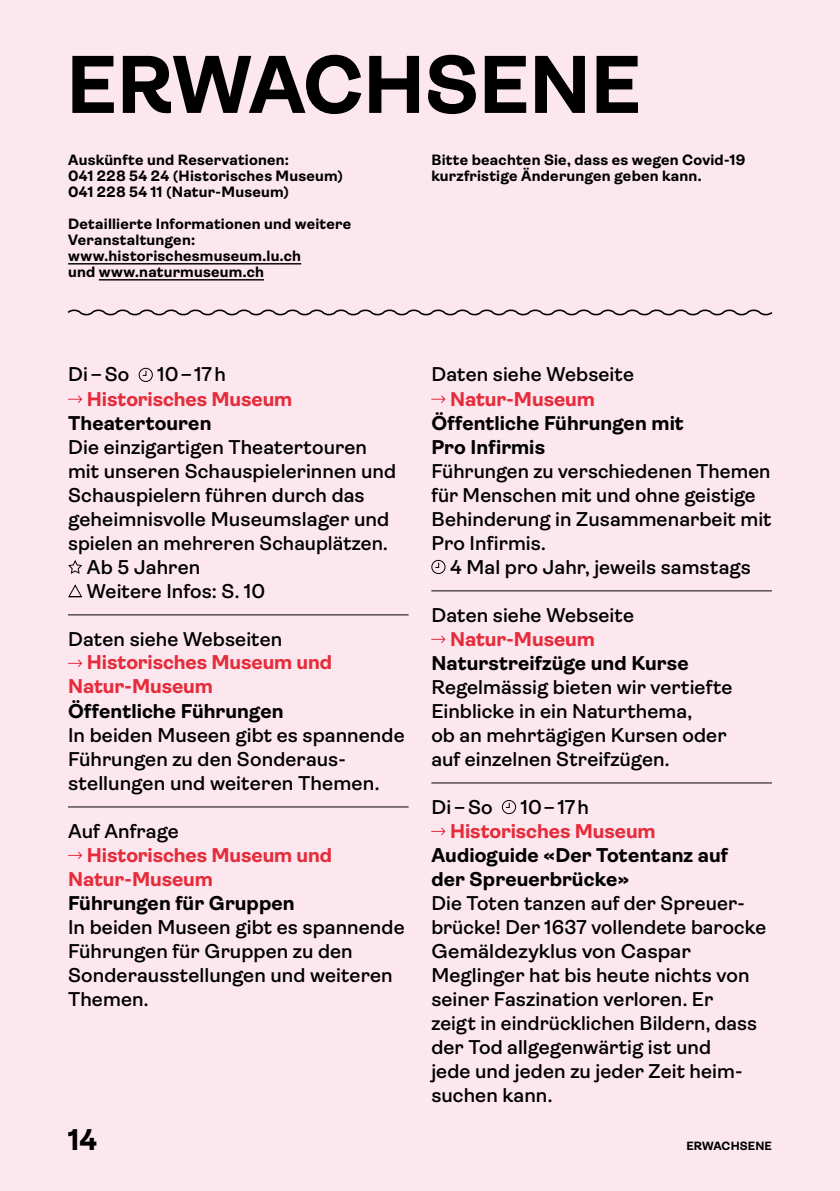
<style>
.page{position:relative;width:840px;height:1191px;background:#fff}
.page>*{position:absolute;margin:0;border:0;box-sizing:border-box;transform-origin:0 0}
.t1{font:700 82px "Ambit";letter-spacing:-.005em;color:#000}
.t2{font:700 30px "Ambit";color:#000}
.t3{font:600 20px/24px "Ambit";color:#000}
.t4{font:700 20px/24px "Ambit";letter-spacing:.005em;color:#000}
.t5{font:700 20px/24px "Ambit";letter-spacing:-.005em;color:#e52c3b}
.t6{font:700 15px/16px "Ambit";letter-spacing:.015em;color:#000}
.t7{font:700 12px "Ambit";letter-spacing:.01em;color:#000}
</style>
<div class="page">
<div style="left:0;top:0;width:839px;height:1191px;background:#fde7ef"></div>
<hr style="left:839px;top:0;width:1px;height:1191px;background:#fde7ef">
<hr style="left:68px;top:263px;width:233px;height:1px;background:#000">
<hr style="left:99px;top:279px;width:165px;height:1px;background:#000">
<svg style="left:67px;top:309px;width:706px;height:7px"></svg>
<hr style="left:68px;top:614px;width:340px;height:1px;background:#000">
<hr style="left:68px;top:806px;width:340px;height:1px;background:#000">
<svg style="left:138px;top:367px;width:15px;height:15px"></svg>
<svg style="left:68px;top:395px;width:14px;height:8px"></svg>
<svg style="left:68px;top:560px;width:15px;height:14px"></svg>
<svg style="left:68px;top:584px;width:14px;height:13px"></svg>
<svg style="left:68px;top:659px;width:14px;height:8px"></svg>
<svg style="left:68px;top:851px;width:14px;height:9px"></svg>
<hr style="left:431px;top:590px;width:340px;height:1px;background:#000">
<hr style="left:431px;top:782px;width:340px;height:1px;background:#000">
<svg style="left:431px;top:395px;width:15px;height:8px"></svg>
<svg style="left:431px;top:559px;width:15px;height:15px"></svg>
<svg style="left:431px;top:635px;width:15px;height:8px"></svg>
<svg style="left:501px;top:800px;width:15px;height:14px"></svg>
<svg style="left:431px;top:827px;width:15px;height:9px"></svg>
<h1 class="t1" style="left:66px;top:39px;width:575px">ERWACHSENE</h1>
<p class="t6" style="left:68px;top:152px;width:276px">Auskünfte und Reservationen:<br>041 228 54 24 (Historisches Museum)<br>041 228 54 11 (Natur-Museum)</p>
<p class="t6" style="left:68px;top:216px;width:284px">Detaillierte Informationen und weitere<br>Veranstaltungen: www.historischesmuseum.lu.ch<br>und www.naturmuseum.ch</p>
<p class="t6" style="left:431px;top:152px;width:315px">Bitte beachten Sie, dass es wegen Covid-19 kurzfristige Änderungen geben kann.</p>
<p class="t3" style="left:68px;top:363px;width:63px">Di–So</p>
<p class="t3" style="left:157px;top:363px;width:70px">10–17h</p>
<p class="t5" style="left:87px;top:387px;width:207px">Historisches Museum</p>
<p class="t4" style="left:68px;top:411px;width:145px">Theatertouren</p>
<p class="t3" style="left:68px;top:435px;width:300px">Die einzigartigen Theatertouren</p>
<p class="t3" style="left:68px;top:459px;width:329px">mit unseren Schauspielerinnen und</p>
<p class="t3" style="left:68px;top:483px;width:298px">Schauspielern führen durch das</p>
<p class="t3" style="left:68px;top:507px;width:322px">geheimnisvolle Museumslager und</p>
<p class="t3" style="left:68px;top:531px;width:321px">spielen an mehreren Schauplätzen.</p>
<p class="t3" style="left:87px;top:555px;width:115px">Ab 5 Jahren</p>
<p class="t3" style="left:87px;top:579px;width:180px">Weitere Infos: S. 10</p>
<p class="t3" style="left:68px;top:627px;width:216px">Daten siehe Webseiten</p>
<p class="t5" style="left:68px;top:650px;width:265px;text-indent:19px">Historisches Museum und<br>Natur-Museum</p>
<p class="t4" style="left:68px;top:699px;width:217px">Öffentliche Führungen</p>
<p class="t3" style="left:68px;top:723px;width:338px">In beiden Museen gibt es spannende<br>Führungen zu den Sonderaus&shy;stellungen und weiteren Themen.</p>
<p class="t3" style="left:68px;top:819px;width:112px">Auf Anfrage</p>
<p class="t5" style="left:68px;top:843px;width:265px;text-indent:19px">Historisches Museum und<br>Natur-Museum</p>
<p class="t4" style="left:68px;top:891px;width:228px">Führungen für Gruppen</p>
<p class="t3" style="left:68px;top:915px;width:338px">In beiden Museen gibt es spannende<br>Führungen für Gruppen zu den<br>Sonderausstellungen und weiteren<br>Themen.</p>
<h2 class="t2" style="left:68px;top:1123px;width:31px">14</h2>
<p class="t3" style="left:431px;top:363px;width:204px">Daten siehe Webseite</p>
<p class="t5" style="left:450px;top:387px;width:146px">Natur-Museum</p>
<p class="t4" style="left:431px;top:411px;width:254px">Öffentliche Führungen mit<br>Pro Infirmis</p>
<p class="t3" style="left:431px;top:459px;width:341px">Führungen zu verschiedenen Themen für Menschen mit und ohne geistige<br>Behinderung in Zusammenarbeit mit<br>Pro Infirmis.</p>
<p class="t3" style="left:450px;top:555px;width:302px">4 Mal pro Jahr, jeweils samstags</p>
<p class="t3" style="left:431px;top:603px;width:204px">Daten siehe Webseite</p>
<p class="t5" style="left:450px;top:627px;width:146px">Natur-Museum</p>
<p class="t4" style="left:431px;top:651px;width:259px">Naturstreifzüge und Kurse</p>
<p class="t3" style="left:431px;top:675px;width:302px">Regelmässig bieten wir vertiefte<br>Einblicke in ein Naturthema,<br>ob an mehrtägigen Kursen oder auf einzelnen Streifzügen.</p>
<p class="t3" style="left:431px;top:795px;width:63px">Di–So</p>
<p class="t3" style="left:520px;top:795px;width:70px">10–17h</p>
<p class="t5" style="left:450px;top:819px;width:207px">Historisches Museum</p>
<p class="t4" style="left:431px;top:843px;width:297px">Audioguide «Der Totentanz auf der Spreuerbrücke»</p>
<p class="t3" style="left:431px;top:891px;width:336px">Die Toten tanzen auf der Spreuer&shy;brücke! Der 1637 vollendete barocke<br>Gemäldezyklus von Caspar<br>Meglinger hat bis heute nichts von seiner Faszination verloren. Er<br>zeigt in eindrücklichen Bildern, dass der Tod allgegenwärtig ist und<br>jede und jeden zu jeder Zeit heim&shy;suchen kann.</p>
<p class="t7" style="left:686px;top:1139px;width:87px">ERWACHSENE</p>
</div>
